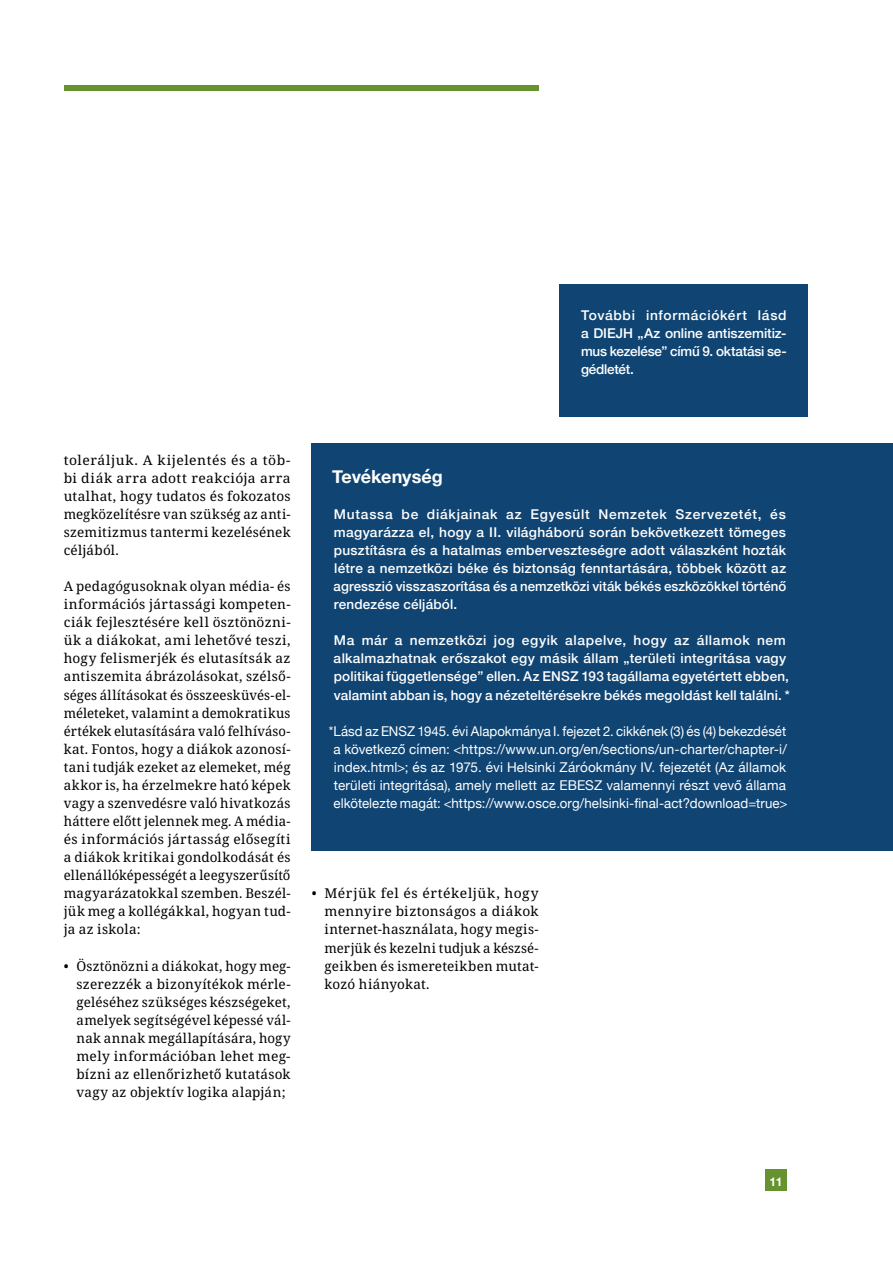
<style>
.page{position:relative;width:893px;height:1263px;background:#fff}
.page>*{position:absolute;margin:0;border:0;box-sizing:border-box;transform-origin:0 0}
.t1{font:700 18px "Helvetica Neue";letter-spacing:-.005em;color:#fff}
.t2{font:13.5px/18px "Noto Serif";letter-spacing:.015em;color:#000;text-align:justify}
.t3{font:500 13.5px/18px "Helvetica Neue";letter-spacing:.015em;color:#fff;text-align:justify}
.t4{font:13.5px/18px "Helvetica Neue";letter-spacing:.005em;color:#fff;text-align:center}
.t5{font:700 12px "Helvetica Neue";color:#fff}
</style>
<div class="page">
<div style="left:64px;top:85px;width:475px;height:5px;background:#669230"></div>
<div style="left:765px;top:1169px;width:22px;height:22px;background:#669230"></div>
<div style="left:560px;top:284px;width:248px;height:133px;background:#0f4473"></div>
<div style="left:312px;top:443px;width:581px;height:407px;background:#0f4473"></div>
<p class="t3" style="left:581px;top:305px;width:207px">További információkért lásd a DIEJH „Az online antiszemitiz&shy;mus kezelése” című 9. oktatási se&shy;gédletét.</p>
<p class="t2" style="left:64px;top:451px;width:228px">toleráljuk. A kijelentés és a töb&shy;bi diák arra adott reakciója arra utalhat, hogy tudatos és fokozatos megközelítésre van szükség az anti&shy;szemitizmus tantermi kezelésének céljából.</p>
<p class="t2" style="left:64px;top:578px;width:228px">A pedagógusoknak olyan média- és információs jártassági kompeten&shy;ciák fejlesztésére kell ösztönözni&shy;ük a diákokat, ami lehetővé teszi, hogy felismerjék és elutasítsák az antiszemita ábrázolásokat, szélső&shy;séges állításokat és összeesküvés-el&shy;méleteket, valamint a demokratikus értékek elutasítására való felhíváso&shy;kat. Fontos, hogy a diákok azonosí&shy;tani tudják ezeket az elemeket, még akkor is, ha érzelmekre ható képek vagy a szenvedésre való hivatkozás háttere előtt jelennek meg. A média&shy;és információs jártasság elősegíti a diákok kritikai gondolkodását és ellenállóképességét a leegyszerűsítő magyarázatokkal szemben. Beszél&shy;jük meg a kollégákkal, hogyan tud&shy;ja az iskola:</p>
<p class="t2" style="left:77px;top:957px;width:216px;text-indent:-13px">• Ösztönözni a diákokat, hogy meg&shy;szerezzék a bizonyítékok mérle&shy;geléséhez szükséges készségeket, amelyek segítségével képessé vál&shy;nak annak megállapítására, hogy mely információban lehet meg&shy;bízni az ellenőrizhető kutatások vagy az objektív logika alapján;</p>
<h1 class="t1" style="left:332px;top:462px;width:112px">Tevékenység</h1>
<p class="t3" style="left:334px;top:504px;width:454px">Mutassa be diákjainak az Egyesült Nemzetek Szervezetét, és magyarázza el, hogy a II. világháború során bekövetkezett tömeges pusztításra és a hatalmas emberveszteségre adott válaszként hozták létre a nemzetközi béke és biztonság fenntartására, többek között az agresszió visszaszorítása és a nemzetközi viták békés eszközökkel történő rendezése céljából.</p>
<p class="t3" style="left:334px;top:630px;width:458px;text-align:left">Ma már a nemzetközi jog egyik alapelve, hogy az államok nem alkalmazhatnak erőszakot egy másik állam „területi integritása vagy politikai függetlensége” ellen. Az ENSZ 193 tagállama egyetértett ebben, valamint abban is, hogy a nézeteltérésekre békés megoldást kell találni. *</p>
<p class="t4" style="left:329px;top:723px;width:460px">*Lásd az ENSZ 1945. évi Alapokmánya I. fejezet 2. cikkének (3) és (4) bekezdését a következő címen: &lt;https://www.un.org/en/sections/un-charter/chapter-i/ index.html&gt;; és az 1975. évi Helsinki Záróokmány IV. fejezetét (Az államok területi integritása), amely mellett az EBESZ valamennyi részt vevő állama elkötelezte magát: &lt;https://www.osce.org/helsinki-final-act?download=true&gt;</p>
<p class="t2" style="left:325px;top:885px;width:216px;text-indent:-13px">• Mérjük fel és értékeljük, hogy mennyire biztonságos a diákok internet-használata, hogy megis&shy;merjük és kezelni tudjuk a készsé&shy;geikben és ismereteikben mutat&shy;kozó hiányokat.</p>
<p class="t5" style="left:769px;top:1172px;width:15px">11</p>
</div>
